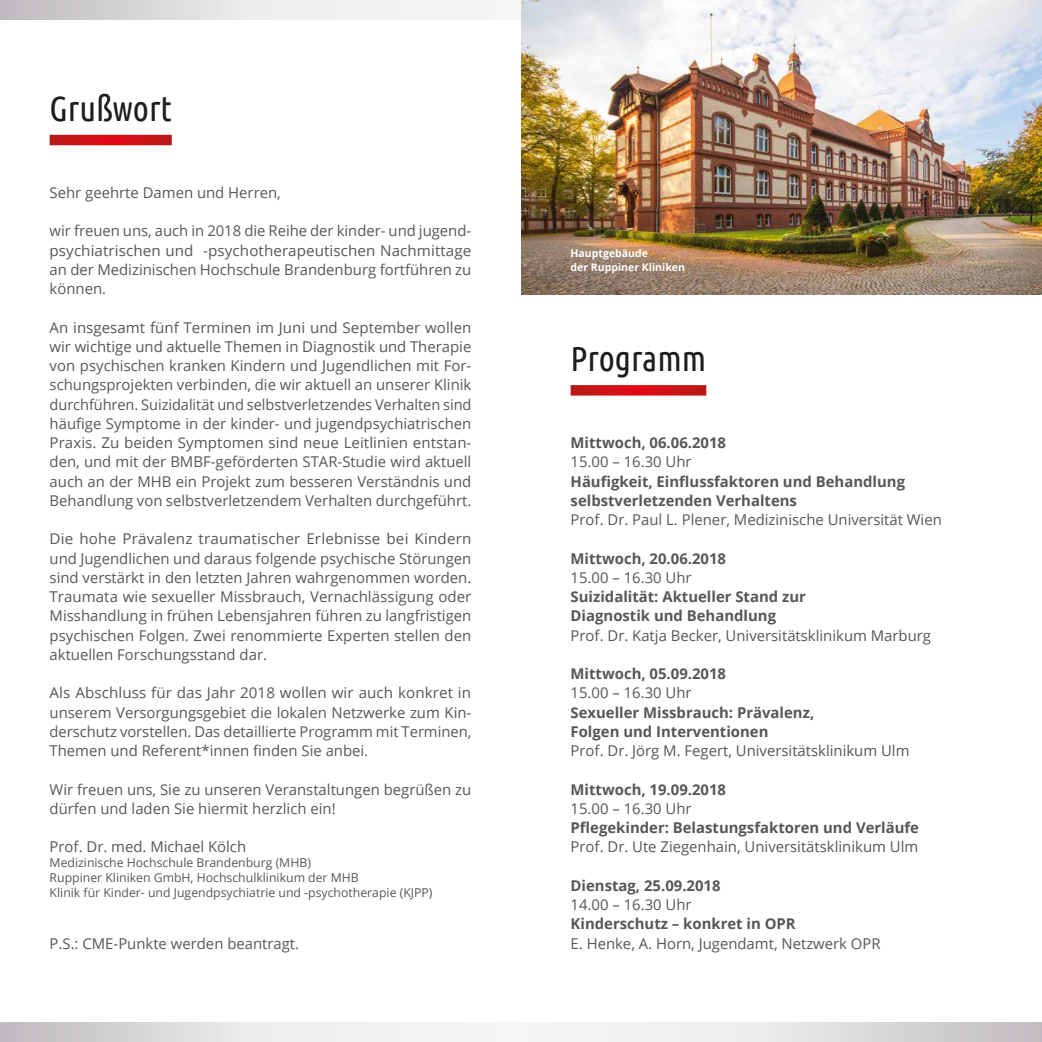
<style>
.page{position:relative;width:1042px;height:1042px;background:#fff}
.page>*{position:absolute;margin:0;border:0;box-sizing:border-box;transform-origin:0 0}
.t1{font:35px "Ubuntu Condensed";color:#1d1d1b}
.t2{font:14.88px/19.2px "Open Sans";color:#575756;text-align:justify}
.t3{font:700 14.88px/19.2px "Open Sans";color:#575756}
.t4{font:12.25px/14.7px "Open Sans";color:#575756}
.t5{font:700 10.5px/14px "Open Sans";color:#fff}
</style>
<div class="page">
<svg style="left:0;top:1022px;width:1042px;height:20px"></svg>
<svg style="left:0;top:0;width:461px;height:20px"></svg>
<svg style="left:50px;top:135px;width:122px;height:10px"></svg>
<img style="left:521px;top:0;width:521px;height:294px">
<svg style="left:570px;top:385px;width:136px;height:11px"></svg>
<h1 class="t1" style="left:50px;top:87px;width:124px">Grußwort</h1>
<p class="t2" style="left:50px;top:182px;width:233px">Sehr geehrte Damen und Herren,</p>
<p class="t2" style="left:50px;top:221px;width:423px">wir freuen uns, auch in 2018 die Reihe der kinder- und jugend&shy;psychiatrischen und -psychotherapeutischen Nachmittage an der Medizinischen Hochschule Brandenburg fortführen zu können.</p>
<p class="t2" style="left:50px;top:317px;width:423px">An insgesamt fünf Terminen im Juni und September wollen wir wichtige und aktuelle Themen in Diagnostik und Therapie von psychischen kranken Kindern und Jugendlichen mit For&shy;schungsprojekten verbinden, die wir aktuell an unserer Klinik durchführen. Suizidalität und selbstverletzendes Verhalten sind häufige Symptome in der kinder- und jugendpsychiatrischen Praxis. Zu beiden Symptomen sind neue Leitlinien entstan&shy;den, und mit der BMBF-geförderten STAR-Studie wird aktuell auch an der MHB ein Projekt zum besseren Verständnis und Behandlung von selbstverletzendem Verhalten durchgeführt.</p>
<p class="t2" style="left:50px;top:529px;width:423px">Die hohe Prävalenz traumatischer Erlebnisse bei Kindern und Jugendlichen und daraus folgende psychische Störungen sind verstärkt in den letzten Jahren wahrgenommen worden.<br>Traumata wie sexueller Missbrauch, Vernachlässigung oder Misshandlung in frühen Lebensjahren führen zu langfristigen psychischen Folgen. Zwei renommierte Experten stellen den aktuellen Forschungsstand dar.</p>
<p class="t2" style="left:50px;top:683px;width:423px">Als Abschluss für das Jahr 2018 wollen wir auch konkret in unserem Versorgungsgebiet die lokalen Netzwerke zum Kin&shy;derschutz vorstellen. Das detaillierte Programm mit Terminen, Themen und Referent*innen finden Sie anbei.</p>
<p class="t2" style="left:50px;top:779px;width:423px">Wir freuen uns, Sie zu unseren Veranstaltungen begrüßen zu dürfen und laden Sie hiermit herzlich ein!</p>
<p class="t2" style="left:50px;top:837px;width:198px">Prof. Dr. med. Michael Kölch</p>
<p class="t4" style="left:50px;top:855px;width:384px">Medizinische Hochschule Brandenburg (MHB)<br>Ruppiner Kliniken GmbH, Hochschulklinikum der MHB<br>Klinik für Kinder- und Jugendpsychiatrie und -psychotherapie (KJPP)</p>
<p class="t2" style="left:50px;top:933px;width:251px">P.S.: CME-Punkte werden beantragt.</p>
<p class="t5" style="left:570px;top:246px;width:116px">Hauptgebäude<br>der Ruppiner Kliniken</p>
<h1 class="t1" style="left:570px;top:337px;width:137px">Programm</h1>
<p class="t3" style="left:570px;top:433px;width:157px">Mittwoch, 06.06.2018</p>
<p class="t2" style="left:570px;top:452px;width:123px">15.00 – 16.30 Uhr</p>
<p class="t3" style="left:570px;top:471px;width:336px">Häufigkeit, Einflussfaktoren und Behandlung selbstverletzenden Verhaltens</p>
<p class="t2" style="left:570px;top:510px;width:373px">Prof. Dr. Paul L. Plener, Medizinische Universität Wien</p>
<p class="t3" style="left:570px;top:548px;width:157px">Mittwoch, 20.06.2018</p>
<p class="t2" style="left:570px;top:567px;width:123px">15.00 – 16.30 Uhr</p>
<p class="t3" style="left:570px;top:587px;width:237px">Suizidalität: Aktueller Stand zur<br>Diagnostik und Behandlung</p>
<p class="t2" style="left:570px;top:625px;width:362px">Prof. Dr. Katja Becker, Universitätsklinikum Marburg</p>
<p class="t3" style="left:570px;top:664px;width:157px">Mittwoch, 05.09.2018</p>
<p class="t2" style="left:570px;top:683px;width:123px">15.00 – 16.30 Uhr</p>
<p class="t3" style="left:570px;top:702px;width:245px">Sexueller Missbrauch: Prävalenz,<br>Folgen und Interventionen</p>
<p class="t2" style="left:570px;top:741px;width:340px">Prof. Dr. Jörg M. Fegert, Universitätsklinikum Ulm</p>
<p class="t3" style="left:570px;top:779px;width:157px">Mittwoch, 19.09.2018</p>
<p class="t2" style="left:570px;top:798px;width:123px">15.00 – 16.30 Uhr</p>
<p class="t3" style="left:570px;top:818px;width:350px">Pflegekinder: Belastungsfaktoren und Verläufe</p>
<p class="t2" style="left:570px;top:837px;width:349px">Prof. Dr. Ute Ziegenhain, Universitätsklinikum Ulm</p>
<p class="t3" style="left:570px;top:875px;width:151px">Dienstag, 25.09.2018</p>
<p class="t2" style="left:570px;top:895px;width:123px">14.00 – 16.30 Uhr</p>
<p class="t3" style="left:570px;top:914px;width:227px">Kinderschutz – konkret in OPR</p>
<p class="t2" style="left:570px;top:933px;width:312px">E. Henke, A. Horn, Jugendamt, Netzwerk OPR</p>
</div>
